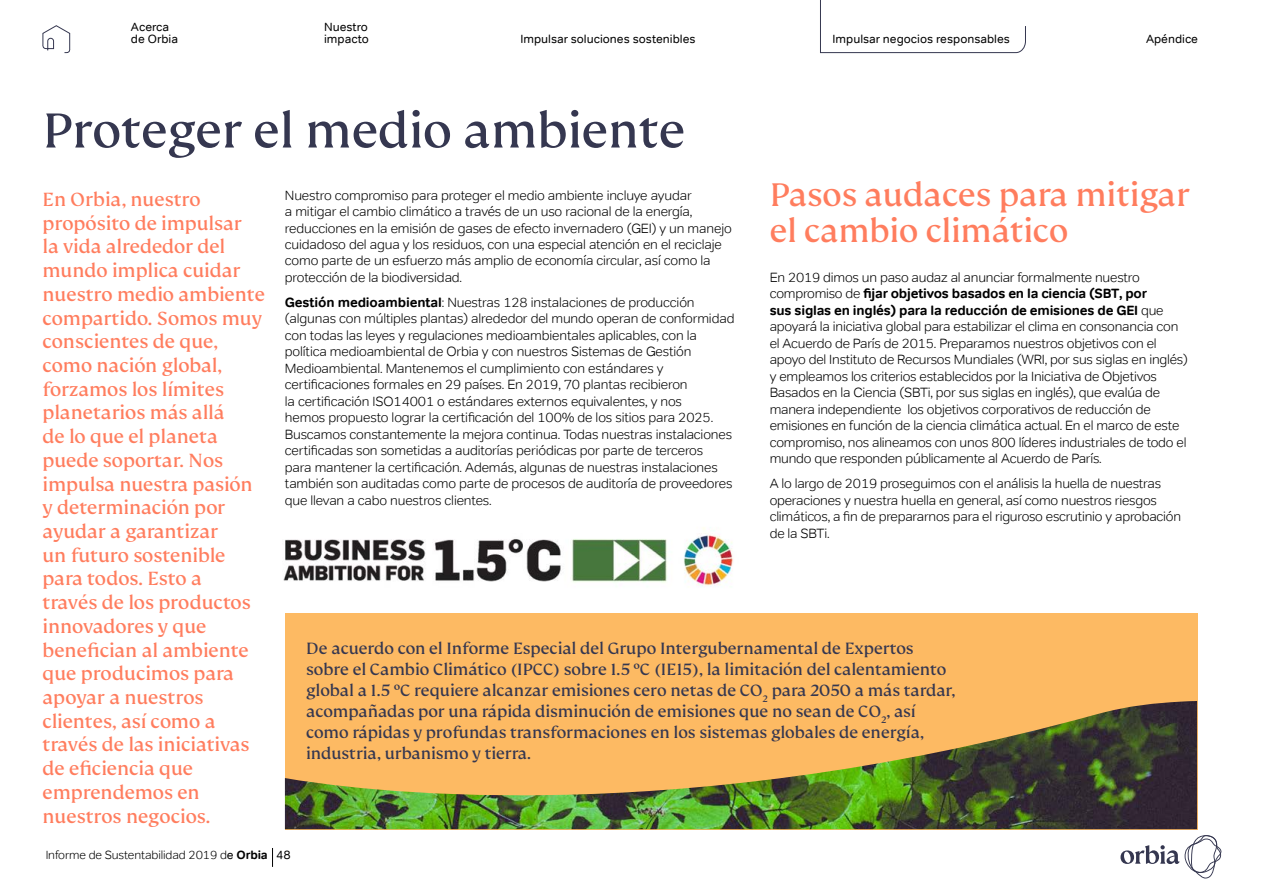
<style>
.page{position:relative;width:1263px;height:893px;background:#fff}
.page>*{position:absolute;margin:0;border:0;box-sizing:border-box;transform-origin:0 0}
.t1{font:54px "FS Kim";color:#353750}
.t2{font:36px/36px "FS Kim";color:#ff7d5e}
.t3{font:21px/23.7px "FS Kim";color:#ff7d5e}
.t4{font:18px/21px "FS Kim";color:#353750}
.t5{font:300 13.5px/16.5px "Tondo Trial";letter-spacing:-.01em;color:#000}
.t6{font:12px/12px "Tondo Trial";color:#000}
.t7{font:300 12px "Tondo";letter-spacing:-.01em;color:#000}
.s1{font-weight:700}
.s2{font-weight:400}
.s3{font-family:"Tondo Trial";font-weight:400}
</style>
<div class="page">
<div style="left:285px;top:613px;width:912px;height:216px;background:#fdba63"></div>
<img style="left:285px;top:701px;width:912px;height:129px">
<img style="left:283px;top:527px;width:450px;height:60px">
<svg style="left:1120px;top:835px;width:102px;height:43px"></svg>
<svg style="left:42px;top:25px;width:28px;height:28px"></svg>
<svg style="left:820px;top:0;width:206px;height:53px"></svg>
<svg style="left:272px;top:848px;width:1px;height:19px"></svg>
<p class="t6" style="left:131px;top:21px;width:49px">Acerca de Orbia</p>
<p class="t6" style="left:324px;top:21px;width:46px">Nuestro impacto</p>
<p class="t6" style="left:520px;top:33px;width:177px">Impulsar soluciones sostenibles</p>
<p class="t6" style="left:832px;top:33px;width:179px">Impulsar negocios responsables</p>
<p class="t6" style="left:1146px;top:33px;width:54px">Apéndice</p>
<h1 class="t1" style="left:43px;top:101px;width:644px">Proteger el medio ambiente</h1>
<p class="t5" style="left:285px;top:187px;width:448px">Nuestro compromiso para proteger el medio ambiente incluye ayudar<br>a mitigar el cambio climático a través de un uso racional de la energía, reducciones en la emisión de gases de efecto invernadero (GEI) y un manejo cuidadoso del agua y los residuos, con una especial atención en el reciclaje como parte de un esfuerzo más amplio de economía circular, así como la protección de la biodiversidad.</p>
<p class="t5" style="left:285px;top:294px;width:451px"><span class="s1">Gestión medioambiental</span>: Nuestras 128 instalaciones de producción (algunas con múltiples plantas) alrededor del mundo operan de conformidad con todas las leyes y regulaciones medioambientales aplicables, con la política medioambiental de Orbia y con nuestros Sistemas de Gestión Medioambiental. Mantenemos el cumplimiento con estándares y certificaciones formales en 29 países. En 2019, 70 plantas recibieron<br>la certificación ISO14001 o estándares externos equivalentes, y nos<br>hemos propuesto lograr la certificación del 100% de los sitios para 2025.<br>Buscamos constantemente la mejora continua. Todas nuestras instalaciones certificadas son sometidas a auditorías periódicas por parte de terceros<br>para mantener la certificación. Además, algunas de nuestras instalaciones también son auditadas como parte de procesos de auditoría de proveedores que llevan a cabo nuestros clientes.</p>
<h2 class="t2" style="left:770px;top:177px;width:421px">Pasos audaces para mitigar el cambio climático</h2>
<p class="t3" style="left:43px;top:188px;width:224px">En Orbia, nuestro propósito de impulsar<br>la vida alrededor del mundo implica cuidar nuestro medio ambiente compartido. Somos muy conscientes de que, como nación global, forzamos los límites planetarios más allá<br>de lo que el planeta puede soportar. Nos impulsa nuestra pasión y determinación por ayudar a garantizar<br>un futuro sostenible para todos. Esto a<br>través de los productos innovadores y que benefician al ambiente que producimos para apoyar a nuestros clientes, así como a través de las iniciativas de eficiencia que emprendemos en nuestros negocios.</p>
<p class="t5" style="left:770px;top:269px;width:420px">En 2019 dimos un paso audaz al anunciar formalmente nuestro compromiso de <span class="s1">fijar objetivos basados en la ciencia (SBT, por<br>sus siglas en inglés) para la reducción de emisiones de GEI</span> que apoyará la iniciativa global para estabilizar el clima en consonancia con el Acuerdo de París de 2015. Preparamos nuestros objetivos con el apoyo del Instituto de Recursos Mundiales (WRI, por sus siglas en inglés) y empleamos los criterios establecidos por la Iniciativa de Objetivos Basados en la Ciencia (SBTi, por sus siglas en inglés), que evalúa de manera independiente los objetivos corporativos de reducción de emisiones en función de la ciencia climática actual. En el marco de este compromiso, nos alineamos con unos 800 líderes industriales de todo el mundo que responden públicamente al Acuerdo de París.</p>
<p class="t5" style="left:770px;top:475px;width:413px">A lo largo de 2019 proseguimos con el análisis la huella de nuestras operaciones y nuestra huella en general, así como nuestros riesgos climáticos, a fin de prepararnos para el riguroso escrutinio y aprobación de la SBTi.</p>
<p class="t4" style="left:306px;top:637px;width:650px">De acuerdo con el Informe Especial del Grupo Intergubernamental de Expertos sobre el Cambio Climático (IPCC) sobre 1.5 °C (IE15), la limitación del calentamiento global a 1.5 °C requiere alcanzar emisiones cero netas de CO<sub>2</sub> para 2050 a más tardar, acompañadas por una rápida disminución de emisiones que no sean de CO<sub>2</sub>, así como rápidas y profundas transformaciones en los sistemas globales de energía, industria, urbanismo y tierra.</p>
<p class="t7" style="left:46px;top:847px;width:247px">Informe de Sustentabilidad 2019 d<span class="s2">e</span> <span class="s1">Orbia</span> <span class="s3">48</span></p>
</div>
